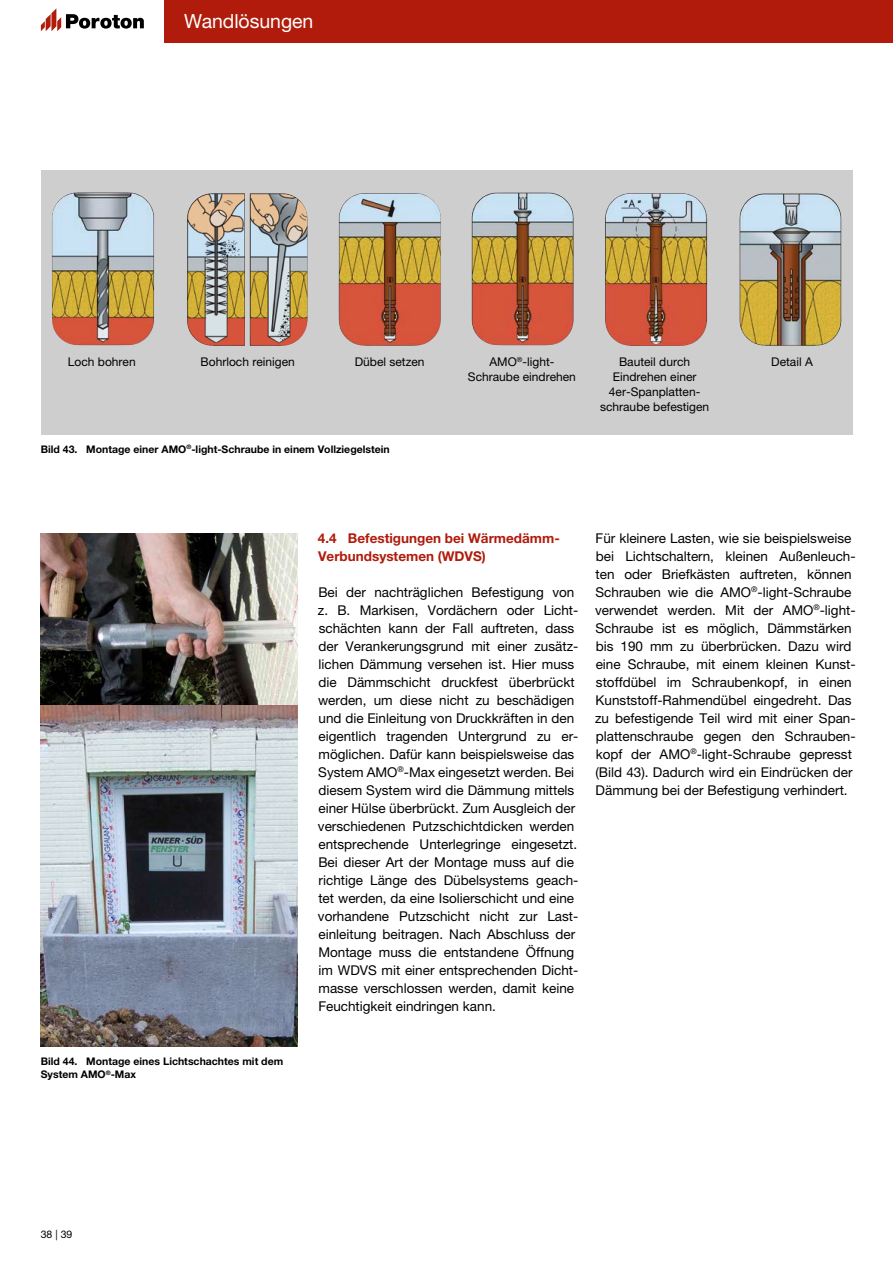
<style>
.page{position:relative;width:893px;height:1263px;background:#fff}
.page>*{position:absolute;margin:0;border:0;box-sizing:border-box;transform-origin:0 0}
.t1{font:19.5px "Helvetica Neue LT Pro";letter-spacing:-.005em;color:#fff}
.t2{font:13.5px/18px "Helvetica Neue LT Pro";color:#000}
.t3{font:700 13.5px/18px "Helvetica Neue LT Pro";color:#b01b0b}
.t4{font:12px/15px "Helvetica Neue LT Pro";color:#000;text-align:center}
.t5{font:700 10.5px/13.5px "Helvetica Neue LT Pro";color:#000}
.t6{font:10.5px "Helvetica Neue LT Pro";color:#000}
</style>
<div class="page">
<div style="left:164px;top:0;width:729px;height:43px;background:#b01b0b"></div>
<svg style="left:41px;top:8px;width:103px;height:23px"></svg>
<div style="left:41px;top:170px;width:811px;height:265px;background:#cececf"></div>
<img style="left:187px;top:193px;width:115px;height:153px">
<img style="left:338px;top:194px;width:102px;height:152px">
<img style="left:471px;top:192px;width:103px;height:153px">
<img style="left:52px;top:193px;width:101px;height:152px">
<img style="left:605px;top:193px;width:96px;height:153px">
<img style="left:739px;top:193px;width:103px;height:153px">
<img style="left:41px;top:533px;width:257px;height:514px">
<h1 class="t1" style="left:184px;top:10px;width:131px">Wandlösungen</h1>
<p class="t4" style="left:201px;top:354px;width:96px">Bohrloch reinigen</p>
<p class="t4" style="left:355px;top:354px;width:71px">Dübel setzen</p>
<p class="t4" style="left:468px;top:354px;width:110px">AMO<sup>®</sup>-light-<br>Schraube eindrehen</p>
<p class="t4" style="left:68px;top:354px;width:69px">Loch bohren</p>
<p class="t4" style="left:600px;top:354px;width:111px">Bauteil durch<br>Eindrehen einer<br>4er-Spanplatten&shy;schraube befestigen</p>
<p class="t4" style="left:771px;top:354px;width:43px">Detail A</p>
<p class="t5" style="left:41px;top:442px;width:350px">Bild 43. Montage einer AMO<sup>®</sup>-light-Schraube in einem Vollziegelstein</p>
<p class="t5" style="left:41px;top:1054px;width:244px">Bild 44. Montage eines Lichtschachtes mit dem<br>System AMO<sup>®</sup>-Max</p>
<p class="t3" style="left:318px;top:529px;width:243px">4.4 Befestigungen bei Wärmedämm-<br>Verbundsystemen (WDVS)</p>
<p class="t2" style="left:318px;top:583px;width:262px">Bei der nachträglichen Befestigung von z. B. Markisen, Vordächern oder Licht&shy;schächten kann der Fall auftreten, dass der Verankerungsgrund mit einer zusätz&shy;lichen Dämmung versehen ist. Hier muss die Dämmschicht druckfest überbrückt werden, um diese nicht zu beschädigen und die Einleitung von Druckkräften in den eigentlich tragenden Untergrund zu er&shy;möglichen. Dafür kann beispielsweise das System AMO<sup>®</sup>-Max eingesetzt werden. Bei diesem System wird die Dämmung mittels einer Hülse überbrückt. Zum Ausgleich der verschiedenen Putzschichtdicken werden entsprechende Unterlegringe eingesetzt.<br>Bei dieser Art der Montage muss auf die richtige Länge des Dübelsystems geach&shy;tet werden, da eine Isolierschicht und eine vorhandene Putzschicht nicht zur Last&shy;einleitung beitragen. Nach Abschluss der Montage muss die entstandene Öffnung im WDVS mit einer entsprechenden Dicht&shy;masse verschlossen werden, damit keine Feuchtigkeit eindringen kann.</p>
<p class="t2" style="left:595px;top:529px;width:262px">Für kleinere Lasten, wie sie beispielsweise bei Lichtschaltern, kleinen Außenleuch&shy;ten oder Briefkästen auftreten, können Schrauben wie die AMO<sup>®</sup>-light-Schraube verwendet werden. Mit der AMO<sup>®</sup>-light-Schraube ist es möglich, Dämmstärken bis 190 mm zu überbrücken. Dazu wird eine Schraube, mit einem kleinen Kunst&shy;stoffdübel im Schraubenkopf, in einen Kunststoff-Rahmendübel eingedreht. Das zu befestigende Teil wird mit einer Span&shy;plattenschraube gegen den Schrauben&shy;kopf der AMO<sup>®</sup>-light-Schraube gepresst (Bild 43). Dadurch wird ein Eindrücken der Dämmung bei der Befestigung verhindert.</p>
<p class="t6" style="left:41px;top:1228px;width:33px">38 | 39</p>
</div>
